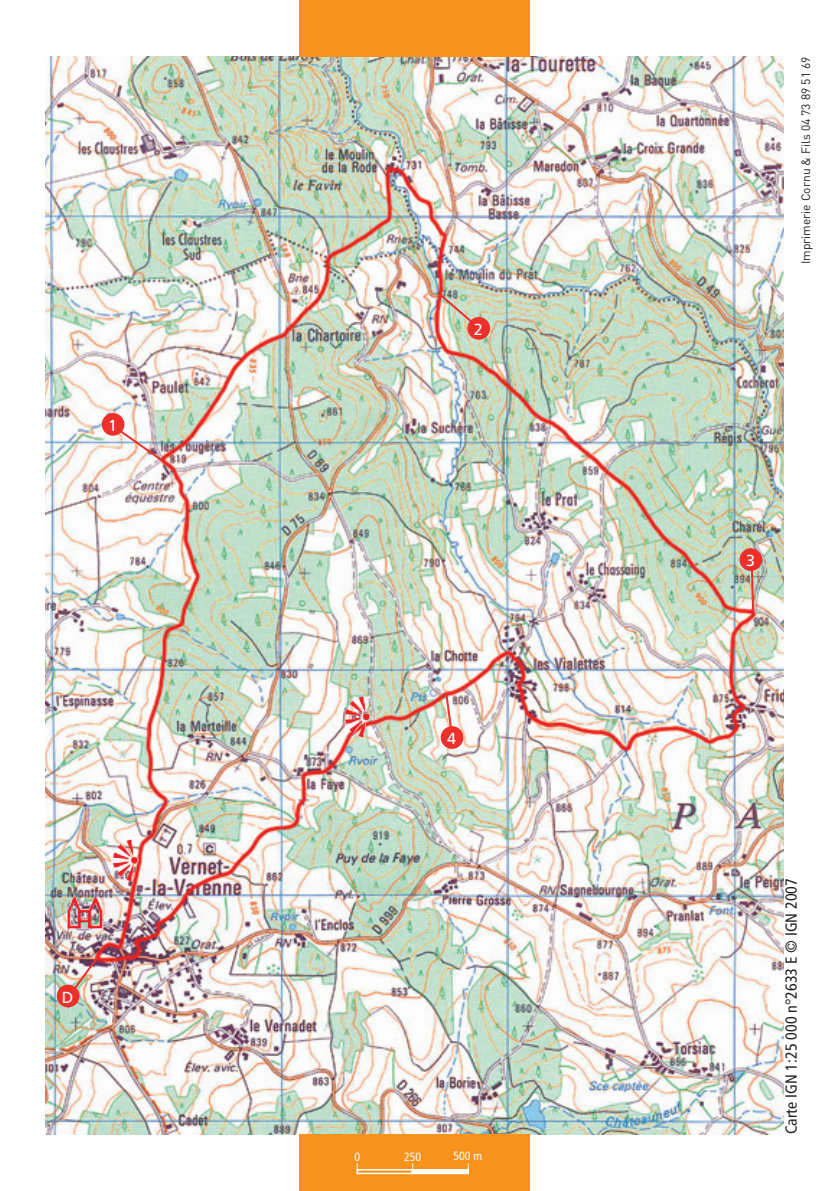
<style>
.page{position:relative;width:840px;height:1191px;background:#fff}
.page>*{position:absolute;margin:0;border:0;box-sizing:border-box;transform-origin:0 0}
.t1{font:condensed 16px "Frutiger LT Std";color:#231f20}
.t2{font:16px "Frutiger LT Std";color:#fff}
.t3{font:12px "DIN";color:#231f20}
.t4{font:condensed 12px "Frutiger LT Std";color:#fff}
</style>
<div class="page">
<img style="left:45px;top:57px;width:737px;height:1077px">
<div style="left:299px;top:0;width:230px;height:57px;background:#f7931d"></div>
<div style="left:299px;top:1134px;width:230px;height:57px;background:#f7931d"></div>
<div style="left:356px;top:1169px;width:56px;height:5px;border:2px solid #fff"></div>
<div style="left:412px;top:1169px;width:56px;height:5px;border:2px solid #fff"></div>
<svg style="left:71px;top:954px;width:29px;height:38px"></svg>
<div style="left:57px;top:984px;width:22px;height:23px;background:#ee2f2a;border-radius:50%"></div>
<svg style="left:115px;top:427px;width:49px;height:36px"></svg>
<div style="left:102px;top:413px;width:22px;height:23px;background:#ee2f2a;border-radius:50%"></div>
<svg style="left:437px;top:292px;width:36px;height:32px"></svg>
<div style="left:467px;top:317px;width:23px;height:23px;background:#ee2f2a;border-radius:50%"></div>
<svg style="left:749px;top:570px;width:5px;height:43px"></svg>
<div style="left:739px;top:548px;width:22px;height:23px;background:#ee2f2a;border-radius:50%"></div>
<svg style="left:443px;top:690px;width:10px;height:39px"></svg>
<div style="left:440px;top:726px;width:23px;height:23px;background:#ee2f2a;border-radius:50%"></div>
<img style="left:339px;top:684px;width:31px;height:61px">
<img style="left:52px;top:894px;width:61px;height:39px">
<img style="left:107px;top:828px;width:32px;height:60px">
<p class="t2" style="left:108px;top:416px;width:10px">1</p>
<p class="t2" style="left:62px;top:987px;width:13px">D</p>
<p class="t2" style="left:473px;top:320px;width:10px">2</p>
<p class="t2" style="left:447px;top:729px;width:10px">4</p>
<p class="t4" style="left:354px;top:1149px;width:7px">0</p>
<p class="t4" style="left:404px;top:1149px;width:19px">250</p>
<p class="t4" style="left:453px;top:1148px;width:30px">500 m</p>
<p class="t3" style="left:797px;top:264px;width:209px;rotate:-90deg">Imprimerie Cornu &amp; Fils 04 73 89 51 69</p>
<p class="t2" style="left:745px;top:551px;width:10px">3</p>
<p class="t1" style="left:781px;top:1134px;width:257px;rotate:-90deg">Carte IGN 1:25 000 n°2633 E © IGN 2007</p>
</div>
